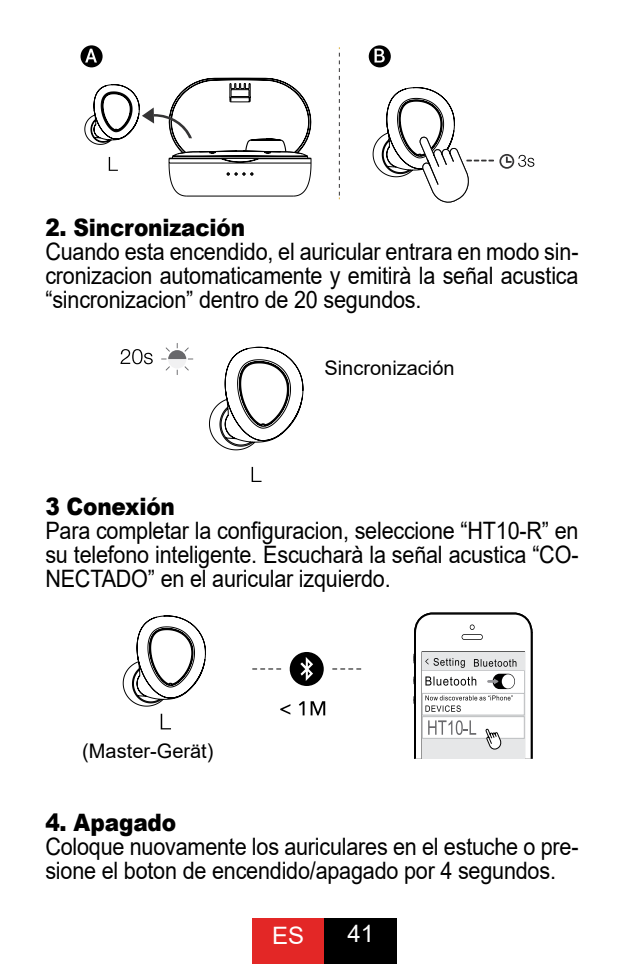
<style>
.page{position:relative;width:624px;height:964px;background:#fff}
.page>*{position:absolute;margin:0;border:0;box-sizing:border-box;transform-origin:0 0}
.t1{font:24px/24px "Arial";letter-spacing:-.01em;color:#000;text-align:justify;scale:.9 1}
.t2{font:900 24px "Arial";letter-spacing:-.01em;color:#000;scale:.9 1}
.t3{font:24px "Arial";color:#fff}
.t4{font:20px "Arial";color:#000}
</style>
<div class="page">
<div style="left:252px;top:918px;width:72px;height:45px;background:#e32726"></div>
<div style="left:324px;top:918px;width:73px;height:45px;background:#000"></div>
<svg style="left:84px;top:84px;width:56px;height:87px"></svg>
<svg style="left:142px;top:77px;width:170px;height:120px"></svg>
<svg style="left:338px;top:47px;width:2px;height:152px"></svg>
<svg style="left:372px;top:87px;width:162px;height:116px"></svg>
<svg style="left:80px;top:45px;width:23px;height:22px"></svg>
<svg style="left:85px;top:49px;width:12px;height:14px"></svg>
<div style="left:369px;top:45px;width:22px;height:22px;background:#000;border-radius:50%"></div>
<svg style="left:374px;top:49px;width:10px;height:14px"></svg>
<svg style="left:251px;top:467px;width:10px;height:15px"></svg>
<svg style="left:209px;top:346px;width:95px;height:105px"></svg>
<svg style="left:120px;top:349px;width:10px;height:15px"></svg>
<svg style="left:132px;top:349px;width:10px;height:15px"></svg>
<svg style="left:133px;top:350px;width:8px;height:13px"></svg>
<svg style="left:144px;top:353px;width:9px;height:11px"></svg>
<svg style="left:161px;top:343px;width:32px;height:32px"></svg>
<svg style="left:161px;top:714px;width:10px;height:15px"></svg>
<svg style="left:122px;top:615px;width:84px;height:92px"></svg>
<div style="left:290px;top:652px;width:34px;height:34px;background:#000;border-radius:50%"></div>
<svg style="left:252px;top:657px;width:109px;height:24px"></svg>
<svg style="left:280px;top:704px;width:10px;height:10px"></svg>
<svg style="left:299px;top:701px;width:5px;height:14px"></svg>
<svg style="left:310px;top:701px;width:15px;height:14px"></svg>
<svg style="left:413px;top:612px;width:120px;height:147px"></svg>
<p class="t2" style="left:45px;top:209px;width:223px">2. Sincronización</p>
<p class="t1" style="left:45px;top:239px;width:594px">Cuando esta encendido, el auricular entrara en modo sin&shy;cronizacion automaticamente y emitirà la señal acustica “sincronizacion” dentro de 20 segundos.</p>
<p class="t4" style="left:324px;top:354px;width:132px">Sincronización</p>
<p class="t2" style="left:45px;top:489px;width:145px">3 Conexión</p>
<p class="t1" style="left:45px;top:518px;width:594px">Para completar la configuracion, seleccione “HT10-R” en su telefono inteligente. Escucharà la señal acustica “CO-NECTADO” en el auricular izquierdo.</p>
<p class="t4" style="left:82px;top:737px;width:133px">(Master-Gerät)</p>
<p class="t2" style="left:45px;top:804px;width:147px">4. Apagado</p>
<p class="t1" style="left:45px;top:834px;width:594px">Coloque nuovamente los auriculares en el estuche o pre&shy;sione el boton de encendido/apagado por 4 segundos.</p>
<p class="t3" style="left:272px;top:919px;width:34px">ES</p>
<p class="t3" style="left:347px;top:917px;width:28px">41</p>
</div>
